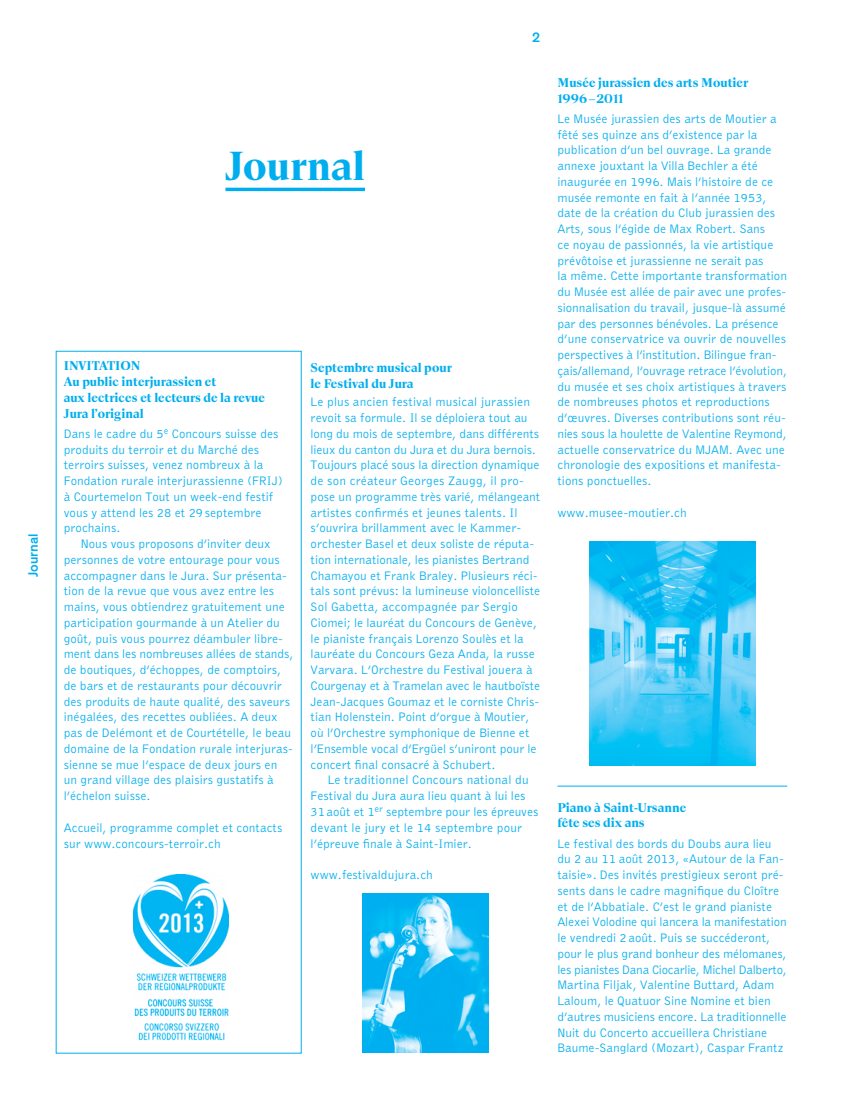
<style>
.page{position:relative;width:851px;height:1106px;background:#fff}
.page>*{position:absolute;margin:0;border:0;box-sizing:border-box;transform-origin:0 0}
.t1{font:700 42px "Suisse Text";color:#00aeef}
.t2{font:500 13.8px "Theinhardt";color:#00aeef}
.t3{font:700 13.2px/15.8px "Suisse Text";color:#00aeef}
.t4{font:300 12.75px/15.8px "New Bell";color:#00aeef}
</style>
<div class="page">
<img style="left:133px;top:874px;width:95px;height:167px">
<img style="left:362px;top:893px;width:126px;height:159px">
<hr style="left:557px;top:786px;width:230px;height:1px;background:#00aeef">
<img style="left:589px;top:541px;width:166px;height:224px">
<hr style="left:225px;top:188px;width:140px;height:3px;background:#00aeef">
<p class="t2" style="left:28px;top:577px;width:45px;rotate:-90deg">Journal</p>
<h1 class="t1" style="left:225px;top:150px;width:141px">Journal</h1>
<p class="t2" style="left:532px;top:33px;width:10px">2</p>
<p class="t3" style="left:64px;top:359px;width:203px">INVITATION<br>Au public interjurassien et<br>aux lectrices et lecteurs de la revue<br>Jura l’original</p>
<p class="t4" style="left:64px;top:426px;width:220px">Dans le cadre du 5<sup>e</sup> Concours suisse des produits du terroir et du Marché des terroirs suisses, venez nombreux à la Fondation rurale interjurassienne (FRIJ) à Courtemelon Tout un week-end festif vous y attend les 28 et 29 septembre prochains.</p>
<p class="t4" style="left:64px;top:536px;width:231px;text-indent:17px">Nous vous proposons d’inviter deux personnes de votre entourage pour vous accompagner dans le Jura. Sur présenta&shy;tion de la revue que vous avez entre les mains, vous obtiendrez gratuitement une participation gourmande à un Atelier du goût, puis vous pourrez déambuler libre&shy;ment dans les nombreuses allées de stands, de boutiques, d’échoppes, de comptoirs, de bars et de restaurants pour découvrir des produits de haute qualité, des saveurs inégalées, des recettes oubliées. A deux pas de Delémont et de Courtételle, le beau domaine de la Fondation rurale interjuras&shy;sienne se mue l’espace de deux jours en un grand village des plaisirs gustatifs à l’échelon suisse.</p>
<p class="t4" style="left:64px;top:820px;width:220px">Accueil, programme complet et contacts sur www.concours-terroir.ch</p>
<p class="t3" style="left:310px;top:361px;width:143px">Septembre musical pour le Festival du Jura</p>
<p class="t4" style="left:310px;top:395px;width:231px">Le plus ancien festival musical jurassien revoit sa formule. Il se déploiera tout au long du mois de septembre, dans différents lieux du canton du Jura et du Jura bernois.<br>Toujours placé sous la direction dynamique de son créateur Georges Zaugg, il pro&shy;pose un programme très varié, mélangeant artistes confirmés et jeunes talents. Il s’ouvrira brillamment avec le Kammer&shy;orchester Basel et deux soliste de réputa&shy;tion internationale, les pianistes Bertrand Chamayou et Frank Braley. Plusieurs réci&shy;tals sont prévus: la lumineuse violoncelliste Sol Gabetta, accompagnée par Sergio Ciomei; le lauréat du Concours de Genève, le pianiste français Lorenzo Soulès et la lauréate du Concours Geza Anda, la russe Varvara. L’Orchestre du Festival jouera à Courgenay et à Tramelan avec le hautboïste Jean-Jacques Goumaz et le corniste Chris&shy;tian Holenstein. Point d’orgue à Moutier, où l’Orchestre symphonique de Bienne et l’Ensemble vocal d’Ergüel s’uniront pour le concert final consacré à Schubert.</p>
<p class="t4" style="left:310px;top:773px;width:229px;text-indent:17px">Le traditionnel Concours national du Festival du Jura aura lieu quant à lui les 31 août et 1<sup>er</sup> septembre pour les épreuves devant le jury et le 14 septembre pour l’épreuve finale à Saint-Imier.</p>
<p class="t4" style="left:310px;top:867px;width:124px">www.festivaldujura.ch</p>
<p class="t3" style="left:557px;top:76px;width:192px">Musée jurassien des arts Moutier<br>1996–2011</p>
<p class="t4" style="left:557px;top:111px;width:231px">Le Musée jurassien des arts de Moutier a fêté ses quinze ans d’existence par la publication d’un bel ouvrage. La grande annexe jouxtant la Villa Bechler a été inaugurée en 1996. Mais l’histoire de ce musée remonte en fait à l’année 1953, date de la création du Club jurassien des Arts, sous l’égide de Max Robert. Sans<br>ce noyau de passionnés, la vie artistique prévôtoise et jurassienne ne serait pas<br>la même. Cette importante transformation du Musée est allée de pair avec une profes&shy;sionnalisation du travail, jusque-là assumé par des personnes bénévoles. La présence d’une conservatrice va ouvrir de nouvelles perspectives à l’institution. Bilingue fran&shy;çais/allemand, l’ouvrage retrace l’évolution, du musée et ses choix artistiques à travers de nombreuses photos et reproductions d’œuvres. Diverses contributions sont réu&shy;nies sous la houlette de Valentine Reymond, actuelle conservatrice du MJAM. Avec une chronologie des expositions et manifesta&shy;tions ponctuelles.</p>
<p class="t4" style="left:557px;top:505px;width:131px">www.musee-moutier.ch</p>
<p class="t3" style="left:557px;top:800px;width:130px">Piano à Saint-Ursanne fête ses dix ans</p>
<p class="t4" style="left:557px;top:836px;width:231px">Le festival des bords du Doubs aura lieu du 2 au 11 août 2013, «Autour de la Fan&shy;taisie». Des invités prestigieux seront pré&shy;sents dans le cadre magnifique du Cloître et de l’Abbatiale. C’est le grand pianiste Alexei Volodine qui lancera la manifestation le vendredi 2 août. Puis se succéderont, pour le plus grand bonheur des mélomanes, les pianistes Dana Ciocarlie, Michel Dalberto, Martina Filjak, Valentine Buttard, Adam Laloum, le Quatuor Sine Nomine et bien d’autres musiciens encore. La traditionnelle Nuit du Concerto accueillera Christiane Baume-Sanglard (Mozart), Caspar Frantz</p>
</div>
